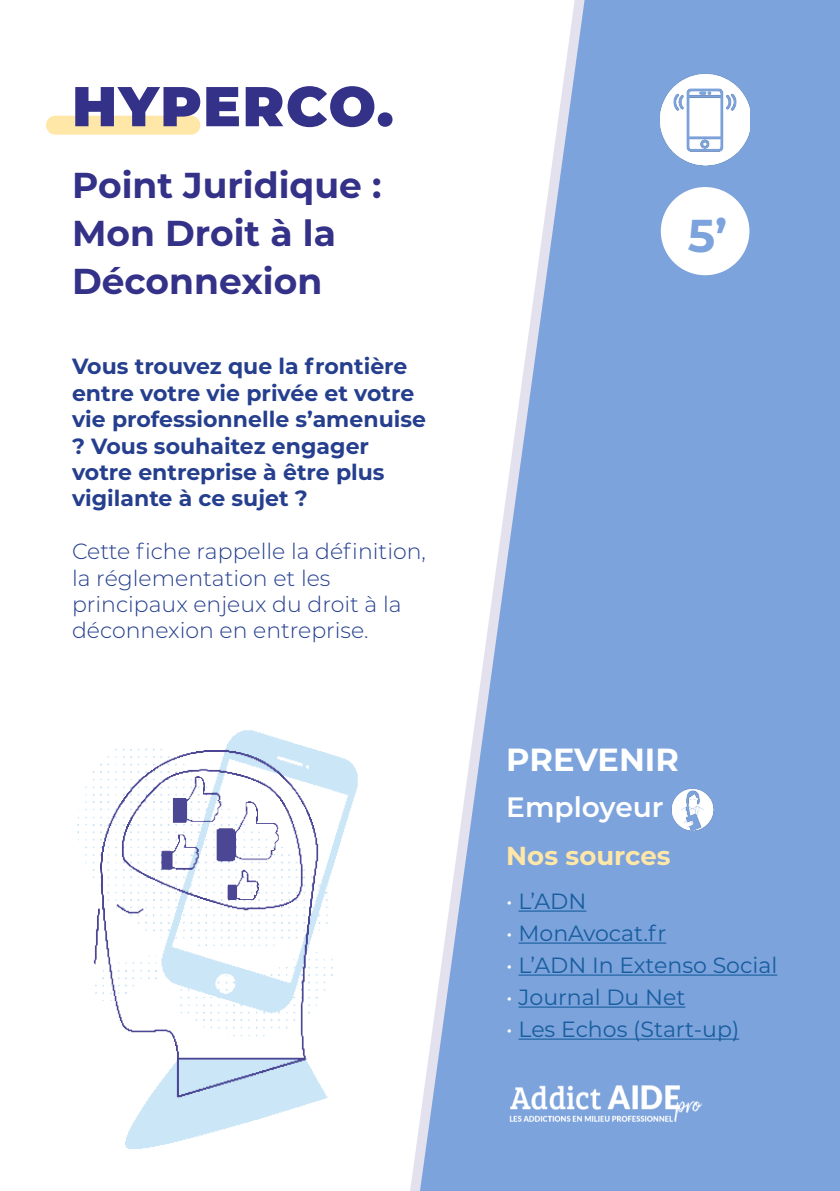
<style>
.page{position:relative;width:840px;height:1191px;background:#fff}
.page>*{position:absolute;margin:0;border:0;box-sizing:border-box;transform-origin:0 0}
.t1{font:900 56px "Montserrat";letter-spacing:.03em;color:#343188}
.Style_de_paragraphe{font:700 46px "Montserrat";color:#7ca3dc}
.t2{font:700 36px/48px "Montserrat";color:#343188}
.t3{font:700 32px "Montserrat";color:#fff}
.t4{font:600 28px "Montserrat";color:#fff}
.t5{font:700 26px "Montserrat";color:#ffe7a7}
.t6{font:700 22px/26.4px "Montserrat";color:#253f8e}
.t7{font:300 22px/26.4px "Montserrat";color:#253f8e}
.t8{font:22px "Montserrat";color:#175d9e}
.s1{color:#fff}
</style>
<div class="page">
<img style="left:77px;top:730px;width:281px;height:419px">
<div style="left:46px;top:116px;width:154px;height:19px;background:#ffe7a7;border-radius:9px"></div>
<svg style="left:420px;top:0;width:419px;height:1191px;fill:#7ca3dc"></svg>
<hr style="left:518px;top:910px;width:68px;height:1px;background:#175d9e">
<hr style="left:518px;top:942px;width:147px;height:1px;background:#175d9e">
<hr style="left:518px;top:974px;width:258px;height:1px;background:#175d9e">
<hr style="left:518px;top:1006px;width:167px;height:1px;background:#175d9e">
<hr style="left:518px;top:1038px;width:220px;height:1px;background:#175d9e">
<img style="left:494px;top:1063px;width:217px;height:79px">
<div style="left:660px;top:187px;width:89px;height:88px;background:#fff;border-radius:50%"></div>
<img style="left:671px;top:787px;width:42px;height:44px">
<img style="left:660px;top:74px;width:89px;height:92px">
<p class="t1" style="left:72px;top:64px;width:323px">HYPERCO.</p>
<p class="t2" style="left:72px;top:159px;width:311px">Point Juridique :</p>
<p class="t2" style="left:72px;top:207px;width:265px">Mon Droit à la<br>Déconnexion</p>
<p class="t6" style="left:72px;top:352px;width:355px">Vous trouvez que la frontière entre votre vie privée et votre vie professionnelle s’amenuise ? Vous souhaitez engager votre entreprise à être plus vigilante à ce sujet ?</p>
<p class="t7" style="left:72px;top:537px;width:355px">Cette fiche rappelle la définition, la réglementation et les principaux enjeux du droit à la déconnexion en entreprise.</p>
<p class="Style_de_paragraphe" style="left:687px;top:202px;width:41px">5’</p>
<p class="t3" style="left:506px;top:736px;width:174px">PREVENIR</p>
<p class="t4" style="left:506px;top:787px;width:159px">Employeur</p>
<p class="t5" style="left:506px;top:836px;width:166px">Nos sources</p>
<p class="t8" style="left:506px;top:886px;width:81px"><span class="s1">•</span> L’ADN</p>
<p class="t8" style="left:506px;top:918px;width:161px"><span class="s1">•</span> MonAvocat.fr</p>
<p class="t8" style="left:506px;top:950px;width:272px"><span class="s1">•</span> L’ADN In Extenso Social</p>
<p class="t8" style="left:506px;top:982px;width:180px"><span class="s1">•</span> Journal Du Net</p>
<p class="t8" style="left:506px;top:1014px;width:234px"><span class="s1">•</span> Les Echos (Start-up)</p>
</div>
